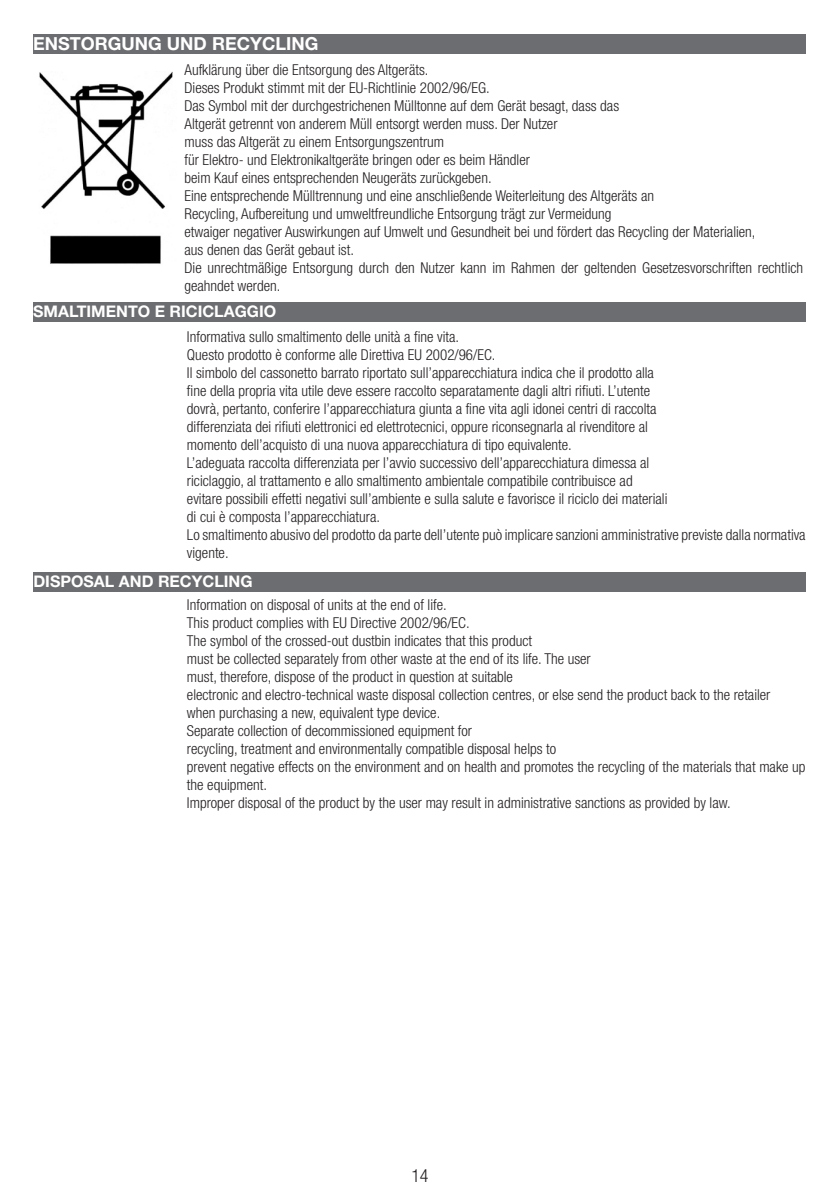
<style>
.page{position:relative;width:840px;height:1191px;background:#fff}
.page>*{position:absolute;margin:0;border:0;box-sizing:border-box;transform-origin:0 0}
.t1{font:700 18px "Helvetica Neue LT Std";color:#fff}
.t2{font:300 condensed 18px "Helvetica Neue LT Std";color:#231f20}
.t3{font:700 16px "Helvetica Neue LT Std";color:#fff}
.Titoli_descrizione{font:300 condensed 15px/18px "Helvetica Neue LT Std";color:#231f20}
</style>
<div class="page">
<img style="left:39px;top:71px;width:134px;height:193px">
<div style="left:33px;top:302px;width:772px;height:20px;background:#6c6d70"></div>
<div style="left:33px;top:571px;width:772px;height:20px;background:#6c6d70"></div>
<div style="left:33px;top:34px;width:772px;height:20px;background:#6c6d70"></div>
<p class="t1" style="left:33px;top:33px;width:287px">ENSTORGUNG UND RECYCLING</p>
<p class="Titoli_descrizione" style="left:184px;top:60px;width:245px">Aufklärung über die Entsorgung des Altgeräts.</p>
<p class="Titoli_descrizione" style="left:184px;top:78px;width:306px">Dieses Produkt stimmt mit der EU-Richtlinie 2002/96/EG.</p>
<p class="Titoli_descrizione" style="left:184px;top:96px;width:436px">Das Symbol mit der durchgestrichenen Mülltonne auf dem Gerät besagt, dass das</p>
<p class="Titoli_descrizione" style="left:184px;top:114px;width:374px">Altgerät getrennt von anderem Müll entsorgt werden muss. Der Nutzer</p>
<p class="Titoli_descrizione" style="left:184px;top:132px;width:261px">muss das Altgerät zu einem Entsorgungszentrum</p>
<p class="Titoli_descrizione" style="left:184px;top:150px;width:347px">für Elektro- und Elektronikaltgeräte bringen oder es beim Händler</p>
<p class="Titoli_descrizione" style="left:184px;top:168px;width:308px">beim Kauf eines entsprechenden Neugeräts zurückgeben.</p>
<p class="Titoli_descrizione" style="left:184px;top:186px;width:471px">Eine entsprechende Mülltrennung und eine anschließende Weiterleitung des Altgeräts an</p>
<p class="Titoli_descrizione" style="left:184px;top:204px;width:428px">Recycling, Aufbereitung und umweltfreundliche Entsorgung trägt zur Vermeidung</p>
<p class="Titoli_descrizione" style="left:184px;top:222px;width:572px">etwaiger negativer Auswirkungen auf Umwelt und Gesundheit bei und fördert das Recycling der Materialien,</p>
<p class="Titoli_descrizione" style="left:184px;top:240px;width:171px">aus denen das Gerät gebaut ist.</p>
<p class="Titoli_descrizione" style="left:184px;top:258px;width:620px">Die unrechtmäßige Entsorgung durch den Nutzer kann im Rahmen der geltenden Gesetzesvorschriften rechtlich geahndet werden.</p>
<p class="t3" style="left:33px;top:301px;width:244px">SMALTIMENTO E RICICLAGGIO</p>
<p class="Titoli_descrizione" style="left:187px;top:327px;width:273px">Informativa sullo smaltimento delle unità a fine vita.</p>
<p class="Titoli_descrizione" style="left:187px;top:345px;width:310px">Questo prodotto è conforme alle Direttiva EU 2002/96/EC.</p>
<p class="Titoli_descrizione" style="left:187px;top:363px;width:468px">Il simbolo del cassonetto barrato riportato sull’apparecchiatura indica che il prodotto alla</p>
<p class="Titoli_descrizione" style="left:187px;top:381px;width:464px">fine della propria vita utile deve essere raccolto separatamente dagli altri rifiuti. L’utente</p>
<p class="Titoli_descrizione" style="left:187px;top:399px;width:470px">dovrà, pertanto, conferire l’apparecchiatura giunta a fine vita agli idonei centri di raccolta</p>
<p class="Titoli_descrizione" style="left:187px;top:417px;width:462px">differenziata dei rifiuti elettronici ed elettrotecnici, oppure riconsegnarla al rivenditore al</p>
<p class="Titoli_descrizione" style="left:187px;top:435px;width:386px">momento dell’acquisto di una nuova apparecchiatura di tipo equivalente.</p>
<p class="Titoli_descrizione" style="left:187px;top:453px;width:463px">L’adeguata raccolta differenziata per l’avvio successivo dell’apparecchiatura dimessa al</p>
<p class="Titoli_descrizione" style="left:187px;top:471px;width:447px">riciclaggio, al trattamento e allo smaltimento ambientale compatibile contribuisce ad</p>
<p class="Titoli_descrizione" style="left:187px;top:489px;width:481px">evitare possibili effetti negativi sull’ambiente e sulla salute e favorisce il riciclo dei materiali</p>
<p class="Titoli_descrizione" style="left:187px;top:507px;width:194px">di cui è composta l’apparecchiatura.</p>
<p class="Titoli_descrizione" style="left:187px;top:525px;width:620px">Lo smaltimento abusivo del prodotto da parte dell’utente può implicare sanzioni amministrative previste dalla normativa vigente.</p>
<p class="Titoli_descrizione" style="left:187px;top:595px;width:261px">Information on disposal of units at the end of life.</p>
<p class="Titoli_descrizione" style="left:187px;top:613px;width:284px">This product complies with EU Directive 2002/96/EC.</p>
<p class="Titoli_descrizione" style="left:187px;top:631px;width:346px">The symbol of the crossed-out dustbin indicates that this product</p>
<p class="Titoli_descrizione" style="left:187px;top:649px;width:405px">must be collected separately from other waste at the end of its life. The user</p>
<p class="Titoli_descrizione" style="left:187px;top:667px;width:327px">must, therefore, dispose of the product in question at suitable</p>
<p class="Titoli_descrizione" style="left:187px;top:685px;width:584px">electronic and electro-technical waste disposal collection centres, or else send the product back to the retailer</p>
<p class="Titoli_descrizione" style="left:187px;top:703px;width:255px">when purchasing a new, equivalent type device.</p>
<p class="Titoli_descrizione" style="left:187px;top:721px;width:286px">Separate collection of decommissioned equipment for</p>
<p class="Titoli_descrizione" style="left:187px;top:739px;width:370px">recycling, treatment and environmentally compatible disposal helps to</p>
<p class="Titoli_descrizione" style="left:187px;top:757px;width:619px">prevent negative effects on the environment and on health and promotes the recycling of the materials that make up the equipment.</p>
<p class="Titoli_descrizione" style="left:187px;top:793px;width:545px">Improper disposal of the product by the user may result in administrative sanctions as provided by law.</p>
<p class="t3" style="left:33px;top:571px;width:220px">DISPOSAL AND RECYCLING</p>
<p class="t2" style="left:411px;top:1165px;width:19px">14</p>
</div>
